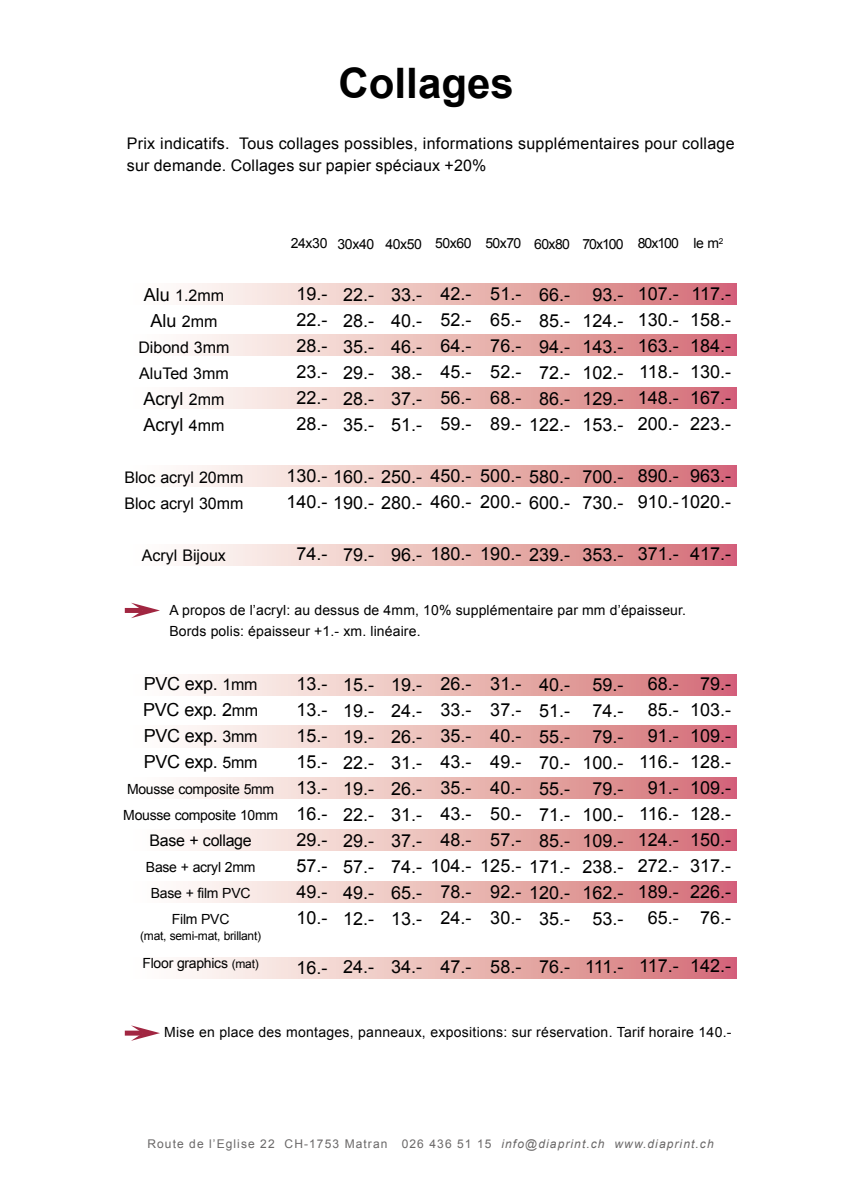
<style>
.page{position:relative;width:851px;height:1191px;background:#fff}
.page>*{position:absolute;margin:0;border:0;box-sizing:border-box;transform-origin:0 0}
.t1{font:700 42px "Arial";color:#000}
.t2{font:18px/26px "Arial";color:#000;text-align:justify}
.t3{font:16px/26px "Arial";letter-spacing:.01em;color:#000}
.t4{font:16px "Arial";letter-spacing:-.02em;color:#000}
.t5{font:14px/20px "Arial";letter-spacing:.01em;color:#000}
.t6{font:14px/26px "Arial";letter-spacing:-.02em;color:#000}
.t7{font:12px "Arial";letter-spacing:.09em;color:#6a6868}
.t8{font:12px "Arial";letter-spacing:-.02em;color:#000}
.s1{font-size:18px}
.s2{font-size:16px}
.s3{font-size:12px}
.s4{font-style:italic}
</style>
<div class="page">
<div style="left:125px;top:283px;width:611px;height:22px;background:linear-gradient(to right,#fff,#d47075)"></div>
<div style="left:125px;top:334px;width:611px;height:22px;background:linear-gradient(to right,#fff,#d47075)"></div>
<div style="left:125px;top:387px;width:611px;height:21px;background:linear-gradient(to right,#fff,#d47075)"></div>
<div style="left:125px;top:465px;width:611px;height:21px;background:linear-gradient(to right,#fff,#d47075)"></div>
<div style="left:125px;top:544px;width:611px;height:22px;background:linear-gradient(to right,#fff,#d47075)"></div>
<div style="left:125px;top:674px;width:611px;height:21px;background:linear-gradient(to right,#fff,#d47075)"></div>
<div style="left:125px;top:726px;width:611px;height:21px;background:linear-gradient(to right,#fff,#d47075)"></div>
<div style="left:125px;top:777px;width:611px;height:21px;background:linear-gradient(to right,#fff,#d47075)"></div>
<div style="left:125px;top:829px;width:611px;height:21px;background:linear-gradient(to right,#fff,#d47075)"></div>
<div style="left:125px;top:881px;width:611px;height:22px;background:linear-gradient(to right,#fff,#d47075)"></div>
<div style="left:125px;top:957px;width:611px;height:21px;background:linear-gradient(to right,#fff,#d47075)"></div>
<div style="left:125px;top:607px;width:18px;height:6px;background:#a12641"></div>
<svg style="left:131px;top:603px;width:29px;height:15px"></svg>
<div style="left:125px;top:1030px;width:18px;height:6px;background:#a12641"></div>
<svg style="left:131px;top:1025px;width:29px;height:15px"></svg>
<h1 class="t1" style="left:338px;top:56px;width:177px">Collages</h1>
<p class="t3" style="left:127px;top:132px;width:609px;line-height:22px">Prix indicatifs. Tous collages possibles, informations supplémentaires pour collage sur demande. Collages sur papier spéciaux +20%</p>
<p class="t3" style="left:144px;top:282px;width:82px"><span class="s1">Alu</span> 1.2mm</p>
<p class="t2" style="left:150px;top:307px;width:69px">Alu <span class="s2">2mm</span></p>
<p class="t3" style="left:138px;top:334px;width:93px">Dibond 3mm<br>AluTed 3mm</p>
<p class="t2" style="left:143px;top:385px;width:83px">Acryl <span class="s2">2mm<br></span>Acryl <span class="s2">4mm</span></p>
<p class="t3" style="left:124px;top:464px;width:121px">Bloc acryl 20mm<br>Bloc acryl 30mm</p>
<p class="t3" style="left:142px;top:542px;width:86px">Acryl Bijoux</p>
<p class="t5" style="left:290px;top:233px;width:38px">24x30</p>
<p class="t2" style="left:296px;top:281px;width:33px">19.- 22.- 28.- 23.- 22.- 28.-</p>
<p class="t5" style="left:337px;top:234px;width:38px">30x40</p>
<p class="t2" style="left:343px;top:282px;width:33px">22.- 28.- 35.- 29.- 28.- 35.-</p>
<p class="t2" style="left:286px;top:464px;width:137px">130.- 160.- 250.-<br>140.- 190.- 280.-</p>
<p class="t2" style="left:343px;top:542px;width:33px">79.-</p>
<p class="t5" style="left:385px;top:234px;width:38px">40x50</p>
<p class="t2" style="left:391px;top:282px;width:33px">33.- 40.- 46.- 38.- 37.- 51.-</p>
<p class="t2" style="left:296px;top:541px;width:33px">74.-</p>
<p class="t2" style="left:391px;top:542px;width:33px">96.-</p>
<p class="t5" style="left:435px;top:233px;width:38px">50x60</p>
<p class="t2" style="left:440px;top:281px;width:33px">42.- 52.- 64.- 45.- 56.- 59.-</p>
<p class="t2" style="left:430px;top:463px;width:43px">450.-<br>460.-</p>
<p class="t2" style="left:430px;top:541px;width:43px">180.-</p>
<p class="t5" style="left:485px;top:233px;width:37px">50x70</p>
<p class="t2" style="left:490px;top:281px;width:33px">51.- 65.- 76.- 52.- 68.-</p>
<p class="t5" style="left:534px;top:234px;width:37px">60x80</p>
<p class="t2" style="left:490px;top:282px;width:81px;text-align:right">66.-<br>85.-<br>94.-<br>72.-<br>86.-<br>89.- 122.-</p>
<p class="t2" style="left:480px;top:463px;width:91px">500.- 580.-<br>200.- 600.-</p>
<p class="t2" style="left:480px;top:541px;width:91px">190.- 239.-</p>
<p class="t5" style="left:582px;top:234px;width:43px">70x100</p>
<p class="t2" style="left:582px;top:282px;width:43px;text-align:center">93.-<br>124.-<br>143.-<br>102.-<br>129.-<br>153.-</p>
<p class="t2" style="left:582px;top:464px;width:43px">700.-<br>730.-</p>
<p class="t2" style="left:582px;top:542px;width:43px">353.-</p>
<p class="t5" style="left:693px;top:233px;width:31px">le m<sup>2</sup></p>
<p class="t2" style="left:690px;top:281px;width:43px">117.- 158.- 184.- 130.- 167.- 223.-</p>
<p class="t2" style="left:637px;top:463px;width:95px;text-align:right">963.-<br>910.-1020.-</p>
<p class="t2" style="left:690px;top:541px;width:43px">417.-</p>
<p class="t5" style="left:637px;top:233px;width:43px">80x100</p>
<p class="t2" style="left:637px;top:281px;width:43px">107.- 130.- 163.- 118.- 148.- 200.-</p>
<p class="t2" style="left:637px;top:463px;width:43px">890.-</p>
<p class="t2" style="left:637px;top:541px;width:43px">371.-</p>
<p class="t5" style="left:169px;top:600px;width:518px">A propos de l’acryl: au dessus de 4mm, 10% supplémentaire par mm d’épaisseur.<br>Bords polis: épaisseur +1.- xm. linéaire.</p>
<p class="t2" style="left:143px;top:671px;width:116px">PVC exp. <span class="s2">1mm </span>PVC exp. 2<span class="s2">mm </span>PVC exp. <span class="s2">3mm </span>PVC exp. <span class="s2">5mm</span></p>
<p class="t6" style="left:123px;top:776px;width:156px">Mousse composite 5mm<br>Mousse composite 10mm</p>
<p class="t4" style="left:149px;top:830px;width:104px">Base + collage</p>
<p class="t6" style="left:146px;top:854px;width:111px;text-align:center">Base + acryl 2mm<br>Base + film PVC<br>Film PVC</p>
<p class="t8" style="left:140px;top:928px;width:122px">(mat, semi-mat, brillant)</p>
<p class="t6" style="left:142px;top:950px;width:118px">Floor graphics <span class="s3">(mat)</span></p>
<p class="t2" style="left:296px;top:671px;width:33px">13.- 13.- 15.- 15.- 13.- 16.- 29.- 57.- 49.- 10.-</p>
<p class="t2" style="left:296px;top:955px;width:33px">16.-</p>
<p class="t2" style="left:343px;top:672px;width:33px">15.- 19.- 19.- 22.- 19.- 22.- 29.- 57.- 49.- 12.-</p>
<p class="t2" style="left:343px;top:954px;width:33px">24.-</p>
<p class="t2" style="left:391px;top:672px;width:33px">19.- 24.- 26.- 31.- 26.- 31.- 37.- 74.- 65.- 13.-</p>
<p class="t2" style="left:391px;top:954px;width:33px">34.-</p>
<p class="t2" style="left:430px;top:671px;width:43px;text-align:center">26.-<br>33.-<br>35.-<br>43.-<br>35.-<br>43.-<br>48.-<br>104.-<br>78.-<br>24.-</p>
<p class="t2" style="left:440px;top:953px;width:33px">47.-</p>
<p class="t2" style="left:490px;top:671px;width:33px">31.- 37.- 40.- 49.- 40.- 50.- 57.-</p>
<p class="t2" style="left:480px;top:672px;width:91px;text-align:right">40.-<br>51.-<br>55.-<br>70.-<br>55.-<br>71.-<br>85.-<br>125.- 171.-<br>92.- 120.-<br>35.-</p>
<p class="t2" style="left:539px;top:954px;width:33px">76.-</p>
<p class="t2" style="left:490px;top:905px;width:33px">30.-</p>
<p class="t2" style="left:490px;top:953px;width:33px">58.-</p>
<p class="t2" style="left:582px;top:672px;width:43px;text-align:center">59.-<br>74.-<br>79.-<br>100.-<br>79.-<br>100.-<br>109.-<br>238.-<br>162.-<br>53.-</p>
<p class="t2" style="left:585px;top:954px;width:40px">111.-</p>
<p class="t2" style="left:637px;top:671px;width:43px;text-align:center">68.-<br>85.-<br>91.-<br>116.-<br>91.-<br>116.-<br>124.-<br>272.-<br>189.-<br>65.-</p>
<p class="t2" style="left:639px;top:953px;width:41px">117.-</p>
<p class="t2" style="left:690px;top:671px;width:43px;text-align:center">79.-<br>103.-<br>109.-<br>128.-<br>109.-<br>128.-<br>150.-<br>317.-<br>226.-<br>76.-</p>
<p class="t2" style="left:690px;top:953px;width:43px">142.-</p>
<p class="t5" style="left:164px;top:1022px;width:568px">Mise en place des montages, panneaux, expositions: sur réservation. Tarif horaire 140.-</p>
<p class="t7" style="left:147px;top:1136px;width:567px">Route de l’Eglise 22 CH-1753 Matran 026 436 51 15 <span class="s4">info@diaprint.ch www.diaprint.ch</span></p>
</div>
